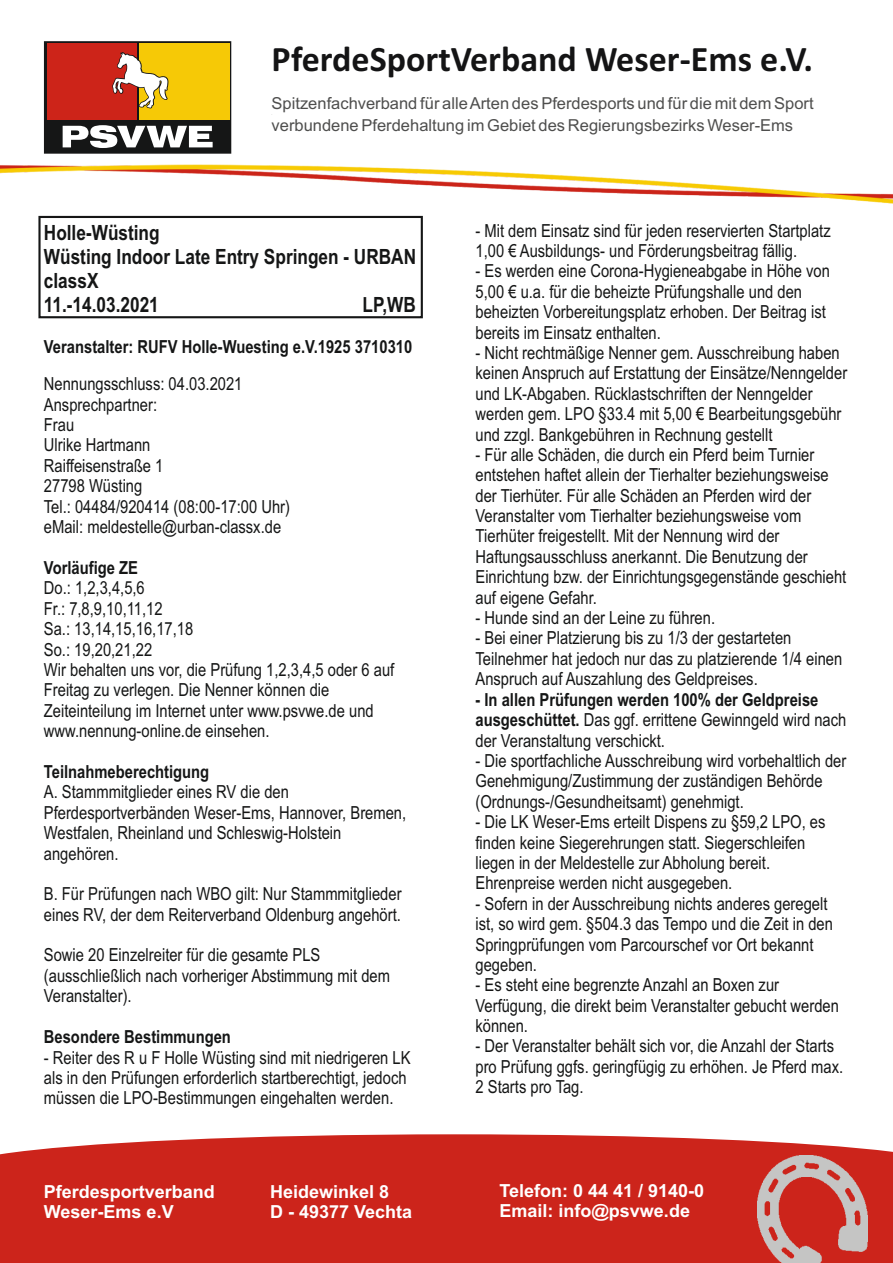
<style>
.page{position:relative;width:893px;height:1263px;background:#fff}
.page>*{position:absolute;margin:0;border:0;box-sizing:border-box;transform-origin:0 0}
.t1{font:700 36px "Calibri";color:#141415}
.t2{font:700 21px/24px "Arial Narrow";color:#151616}
.t3{font:18px/20.4px "Arial Narrow";color:#151616}
.t4{font:700 18px "Arial Narrow";color:#151616}
.t5{font:700 18px/20.1px "Arial";color:#fff}
.t6{font:16.5px/21.8px "Arial";color:#4e4e4d}
.s1{font-weight:700}
</style>
<div class="page">
<div style="left:0;top:1167px;width:893px;height:96px;background:#cc241b"></div>
<svg style="left:0;top:1134px;width:893px;height:66px;fill:#cc241b"></svg>
<svg style="left:44px;top:41px;width:187px;height:107px"></svg>
<img style="left:1px;top:148px;width:892px;height:56px">
<img style="left:758px;top:1156px;width:110px;height:107px">
<div style="left:38px;top:216px;width:385px;height:102px;border:2px solid #151616"></div>
<h1 class="t1" style="left:272px;top:44px;width:543px">PferdeSportVerband Weser-Ems e.V.</h1>
<p class="t6" style="left:272px;top:94px;width:544px">Spitzenfachverband für alle Arten des Pferdesports und für die mit dem Sport verbundene Pferdehaltung im Gebiet des Regierungsbezirks Weser-Ems</p>
<p class="t2" style="left:44px;top:222px;width:374px">Holle-Wüsting<br>Wüsting Indoor Late Entry Springen - URBAN classX<br>11.-14.03.2021</p>
<p class="t2" style="left:363px;top:294px;width:55px">LP,WB</p>
<p class="t4" style="left:44px;top:340px;width:370px">Veranstalter: RUFV Holle-Wuesting e.V.1925 3710310</p>
<p class="t3" style="left:44px;top:375px;width:248px">Nennungsschluss: 04.03.2021<br>Ansprechpartner:<br>Frau<br>Ulrike Hartmann<br>Raiffeisenstraße 1<br>27798 Wüsting<br>Tel.: 04484/920414 (08:00-17:00 Uhr) eMail: meldestelle@urban-classx.de</p>
<p class="t4" style="left:44px;top:561px;width:96px">Vorläufige ZE</p>
<p class="t3" style="left:44px;top:579px;width:352px">Do.: 1,2,3,4,5,6<br>Fr.: 7,8,9,10,11,12<br>Sa.: 13,14,15,16,17,18<br>So.: 19,20,21,22<br>Wir behalten uns vor, die Prüfung 1,2,3,4,5 oder 6 auf Freitag zu verlegen. Die Nenner können die Zeiteinteilung im Internet unter www.psvwe.de und www.nennung-online.de einsehen.</p>
<p class="t4" style="left:44px;top:765px;width:167px">Teilnahmeberechtigung</p>
<p class="t3" style="left:44px;top:783px;width:364px">A. Stammmitglieder eines RV die den Pferdesportverbänden Weser-Ems, Hannover, Bremen, Westfalen, Rheinland und Schleswig-Holstein angehören.</p>
<p class="t3" style="left:44px;top:885px;width:359px">B. Für Prüfungen nach WBO gilt: Nur Stammmitglieder eines RV, der dem Reiterverband Oldenburg angehört.</p>
<p class="t3" style="left:44px;top:946px;width:348px">Sowie 20 Einzelreiter für die gesamte PLS (ausschließlich nach vorheriger Abstimmung mit dem<br>Veranstalter).</p>
<p class="t4" style="left:44px;top:1030px;width:189px">Besondere Bestimmungen</p>
<p class="t3" style="left:44px;top:1049px;width:368px">- Reiter des R u F Holle Wüsting sind mit niedrigeren LK als in den Prüfungen erforderlich startberechtigt, jedoch müssen die LPO-Bestimmungen eingehalten werden.</p>
<p class="t3" style="left:475px;top:222px;width:357px">- Mit dem Einsatz sind für jeden reservierten Startplatz<br>1,00 € Ausbildungs- und Förderungsbeitrag fällig.</p>
<p class="t3" style="left:475px;top:263px;width:356px">- Es werden eine Corona-Hygieneabgabe in Höhe von 5,00 € u.a. für die beheizte Prüfungshalle und den beheizten Vorbereitungsplatz erhoben. Der Beitrag ist bereits im Einsatz enthalten.</p>
<p class="t3" style="left:475px;top:344px;width:373px">- Nicht rechtmäßige Nenner gem. Ausschreibung haben keinen Anspruch auf Erstattung der Einsätze/Nenngelder und LK-Abgaben. Rücklastschriften der Nenngelder werden gem. LPO §33.4 mit 5,00 € Bearbeitungsgebühr und zzgl. Bankgebühren in Rechnung gestellt</p>
<p class="t3" style="left:475px;top:446px;width:372px">- Für alle Schäden, die durch ein Pferd beim Turnier entstehen haftet allein der Tierhalter beziehungsweise der Tierhüter. Für alle Schäden an Pferden wird der Veranstalter vom Tierhalter beziehungsweise vom Tierhüter freigestellt. Mit der Nennung wird der Haftungsausschluss anerkannt. Die Benutzung der Einrichtung bzw. der Einrichtungsgegenstände geschieht auf eigene Gefahr.</p>
<p class="t3" style="left:475px;top:609px;width:241px">- Hunde sind an der Leine zu führen.</p>
<p class="t3" style="left:475px;top:629px;width:368px">- Bei einer Platzierung bis zu 1/3 der gestarteten<br>Teilnehmer hat jedoch nur das zu platzierende 1/4 einen<br>Anspruch auf Auszahlung des Geldpreises.</p>
<p class="t3" style="left:475px;top:691px;width:372px"><span class="s1">- In allen Prüfungen werden 100% der Geldpreise ausgeschüttet.</span> Das ggf. errittene Gewinngeld wird nach der Veranstaltung verschickt.</p>
<p class="t3" style="left:475px;top:752px;width:372px">- Die sportfachliche Ausschreibung wird vorbehaltlich der<br>Genehmigung/Zustimmung der zuständigen Behörde (Ordnungs-/Gesundheitsamt) genehmigt.</p>
<p class="t3" style="left:475px;top:813px;width:352px">- Die LK Weser-Ems erteilt Dispens zu §59,2 LPO, es finden keine Siegerehrungen statt. Siegerschleifen liegen in der Meldestelle zur Abholung bereit.<br>Ehrenpreise werden nicht ausgegeben.</p>
<p class="t3" style="left:475px;top:895px;width:359px">- Sofern in der Ausschreibung nichts anderes geregelt ist, so wird gem. §504.3 das Tempo und die Zeit in den Springprüfungen vom Parcourschef vor Ort bekannt gegeben.</p>
<p class="t3" style="left:475px;top:976px;width:365px">- Es steht eine begrenzte Anzahl an Boxen zur<br>Verfügung, die direkt beim Veranstalter gebucht werden können.</p>
<p class="t3" style="left:475px;top:1037px;width:369px">- Der Veranstalter behält sich vor, die Anzahl der Starts pro Prüfung ggfs. geringfügig zu erhöhen. Je Pferd max.<br>2 Starts pro Tag.</p>
<p class="t5" style="left:44px;top:1183px;width:173px">Pferdesportverband<br>Weser-Ems e.V</p>
<p class="t5" style="left:270px;top:1183px;width:144px">Heidewinkel 8<br>D - 49377 Vechta</p>
<p class="t5" style="left:499px;top:1182px;width:206px">Telefon: 0 44 41 / 9140-0<br>Email: info@psvwe.de</p>
</div>
